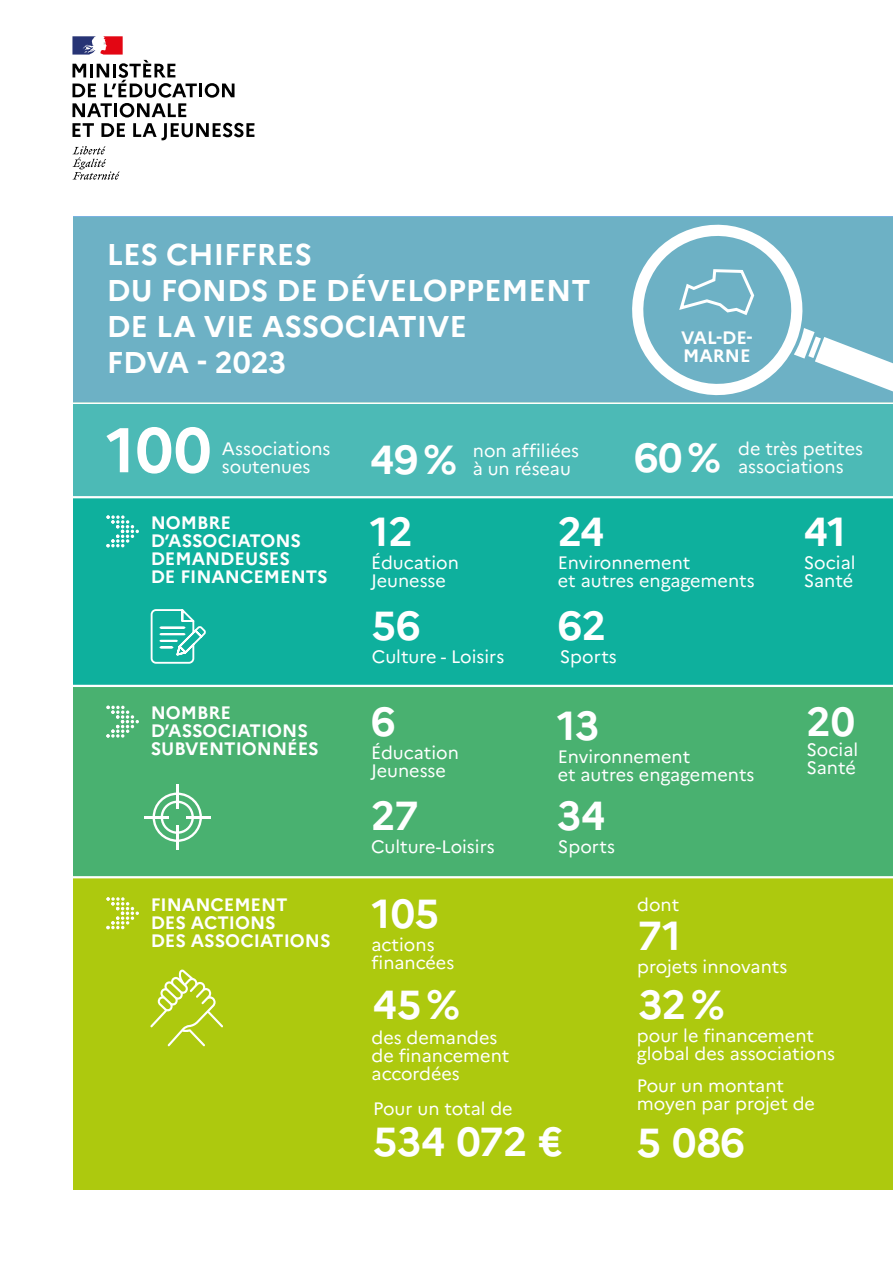
<style>
.page{position:relative;width:893px;height:1263px;background:#fff}
.page>*{position:absolute;margin:0;border:0;box-sizing:border-box;transform-origin:0 0}
.t1{font:700 63px "Marianne";color:#fff}
.t2{font:700 40.5px "Marianne";letter-spacing:-.005em;color:#fff}
.t3{font:700 30px/36px "Marianne";color:#fff}
.t4{font:18px/18px "Marianne";color:#fff}
.t5{font:700 18px/18px "Marianne";color:#fff}
</style>
<div class="page">
<div style="left:56px;top:217px;width:837px;height:186px;background:#6db1c5"></div>
<div style="left:72px;top:404px;width:821px;height:93px;background:#4cbab6"></div>
<div style="left:70px;top:686px;width:823px;height:191px;background:#49b170"></div>
<div style="left:52px;top:877px;width:841px;height:321px;background:#adc90e"></div>
<div style="left:72px;top:498px;width:821px;height:188px;background:#0eb09d"></div>
<hr style="left:17px;top:496px;width:876px;height:2px;background:#fff">
<hr style="left:0;top:685px;width:893px;height:2px;background:#fff">
<hr style="left:0;top:876px;width:893px;height:2px;background:#fff">
<svg style="left:106px;top:706px;width:33px;height:32px"></svg>
<svg style="left:106px;top:897px;width:33px;height:32px"></svg>
<svg style="left:106px;top:515px;width:33px;height:32px"></svg>
<svg style="left:153px;top:792px;width:49px;height:50px"></svg>
<hr style="left:144px;top:816px;width:25px;height:2px;background:#fff">
<hr style="left:186px;top:816px;width:24px;height:2px;background:#fff">
<hr style="left:176px;top:784px;width:2px;height:25px;background:#fff">
<hr style="left:176px;top:825px;width:2px;height:25px;background:#fff">
<svg style="left:150px;top:609px;width:56px;height:55px"></svg>
<svg style="left:150px;top:969px;width:73px;height:77px"></svg>
<svg style="left:621px;top:216px;width:272px;height:187px"></svg>
<div style="left:0;top:1191px;width:893px;height:72px;background:#fff"></div>
<div style="left:0;top:0;width:72px;height:1263px;background:#fff"></div>
<svg style="left:72px;top:123px;width:22px;height:14px"></svg>
<svg style="left:101px;top:123px;width:24px;height:14px"></svg>
<svg style="left:133px;top:123px;width:121px;height:17px"></svg>
<svg style="left:72px;top:146px;width:48px;height:34px"></svg>
<svg style="left:72px;top:36px;width:163px;height:81px"></svg>
<h3 class="t3" style="left:107px;top:236px;width:485px">LES CHIFFRES<br>DU FONDS DE DÉVELOPPEMENT<br>DE LA VIE ASSOCIATIVE<br>FDVA - 2023</h3>
<h1 class="t1" style="left:106px;top:411px;width:107px">100</h1>
<p class="t4" style="left:222px;top:439px;width:110px">Associations soutenues</p>
<h2 class="t2" style="left:370px;top:435px;width:89px">49%</h2>
<p class="t4" style="left:473px;top:441px;width:108px">non affiliées à un réseau</p>
<p class="t5" style="left:681px;top:328px;width:73px">VAL-DE-<br>MARNE</p>
<h2 class="t2" style="left:634px;top:433px;width:89px">60%</h2>
<p class="t4" style="left:738px;top:439px;width:127px">de très petites associations</p>
<p class="t5" style="left:151px;top:513px;width:178px">NOMBRE<br>D’ASSOCIATONS<br>DEMANDEUSES<br>DE FINANCEMENTS</p>
<p class="t5" style="left:151px;top:704px;width:170px">NOMBRE<br>D’ASSOCIATIONS<br>SUBVENTIONNÉES</p>
<p class="t5" style="left:151px;top:895px;width:181px">FINANCEMENT<br>DES ACTIONS<br>DES ASSOCIATIONS</p>
<h2 class="t2" style="left:370px;top:507px;width:44px">12</h2>
<h2 class="t2" style="left:558px;top:507px;width:48px">24</h2>
<p class="t4" style="left:371px;top:553px;width:89px">Éducation<br>Jeunesse</p>
<p class="t4" style="left:558px;top:553px;width:198px">Environnement<br>et autres engagements</p>
<h2 class="t2" style="left:372px;top:600px;width:50px">56</h2>
<h2 class="t2" style="left:558px;top:600px;width:50px">62</h2>
<p class="t4" style="left:372px;top:647px;width:134px">Culture - Loisirs</p>
<p class="t4" style="left:560px;top:647px;width:59px">Sports</p>
<h2 class="t2" style="left:371px;top:697px;width:26px">6</h2>
<h2 class="t2" style="left:557px;top:701px;width:44px">13</h2>
<p class="t4" style="left:371px;top:744px;width:89px">Éducation<br>Jeunesse</p>
<p class="t4" style="left:558px;top:748px;width:198px">Environnement<br>et autres engagements</p>
<h2 class="t2" style="left:371px;top:791px;width:49px">27</h2>
<h2 class="t2" style="left:557px;top:791px;width:50px">34</h2>
<p class="t4" style="left:371px;top:837px;width:125px">Culture-Loisirs</p>
<p class="t4" style="left:558px;top:837px;width:59px">Sports</p>
<h2 class="t2" style="left:372px;top:888px;width:69px">105</h2>
<p class="t4" style="left:371px;top:935px;width:84px">actions financées</p>
<p class="t4" style="left:637px;top:895px;width:44px">dont</p>
<h2 class="t2" style="left:637px;top:911px;width:45px">71</h2>
<p class="t4" style="left:637px;top:957px;width:152px">projets innovants</p>
<h2 class="t2" style="left:373px;top:980px;width:89px">45%</h2>
<h2 class="t2" style="left:638px;top:980px;width:88px">32%</h2>
<h2 class="t2" style="left:804px;top:507px;width:44px">41</h2>
<p class="t4" style="left:804px;top:553px;width:53px">Social<br>Santé</p>
<h2 class="t2" style="left:806px;top:697px;width:50px">20</h2>
<p class="t4" style="left:806px;top:740px;width:53px">Social<br>Santé</p>
<p class="t4" style="left:372px;top:1028px;width:139px">des demandes de financement accordées</p>
<p class="t4" style="left:637px;top:1026px;width:200px">pour le financement global des associations</p>
<p class="t4" style="left:637px;top:1076px;width:180px">Pour un montant moyen par projet de</p>
<p class="t4" style="left:373px;top:1099px;width:141px">Pour un total de</p>
<h2 class="t2" style="left:373px;top:1117px;width:191px">534 072 €</h2>
<h2 class="t2" style="left:637px;top:1118px;width:109px">5 086</h2>
</div>
